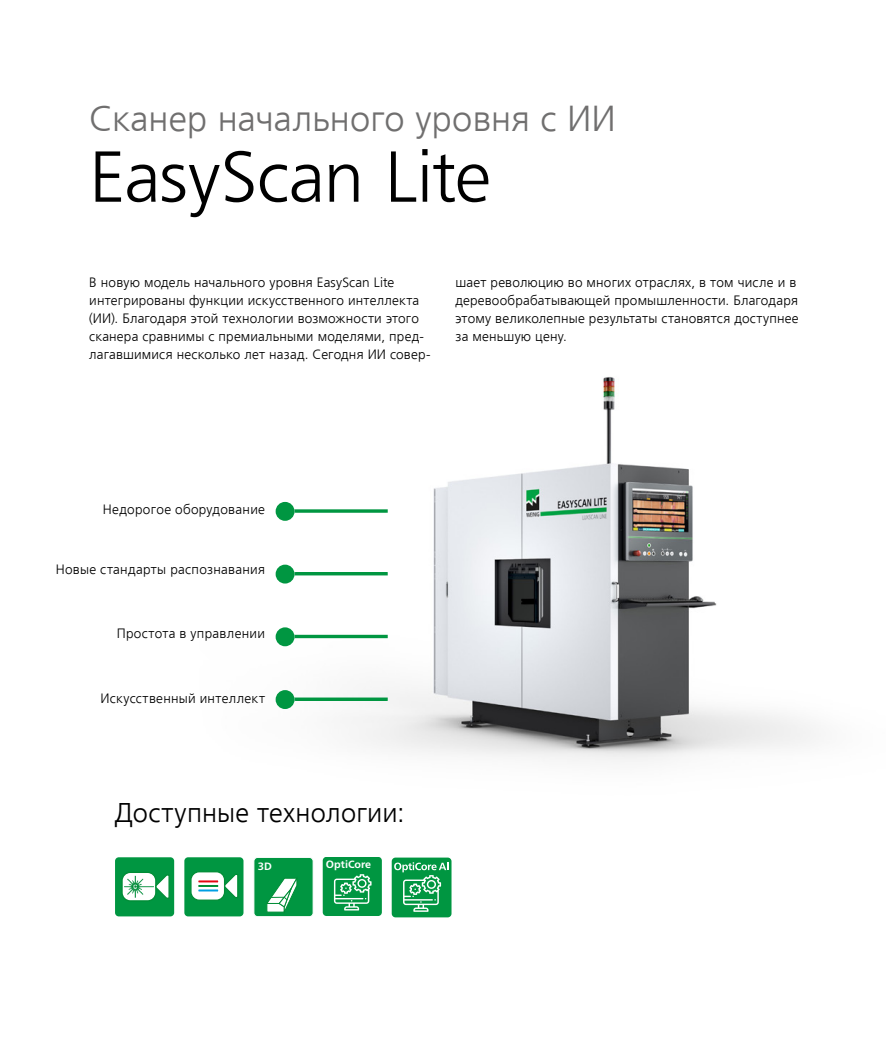
<style>
.page{position:relative;width:893px;height:1042px;background:#fff}
.page>*{position:absolute;margin:0;border:0;box-sizing:border-box;transform-origin:0 0}
.t1{font:300 72px "Frutiger LTCYR";letter-spacing:-.005em;color:#000}
.t2{font:300 36px "Frutiger LTCYR";letter-spacing:.005em;color:#706f6f}
.t3{font:300 27px "Frutiger LTCYR";letter-spacing:.01em;color:#000}
.t4{font:300 13.5px/18px "Frutiger LTCYR";letter-spacing:.015em;color:#000}
.t5{font:700 10.65px "Frutiger Neue LT Pro";color:#fff}
</style>
<div class="page">
<img style="left:275px;top:377px;width:541px;height:385px">
<div style="left:254px;top:857px;width:59px;height:59px;background:#009641;border-radius:4px"></div>
<div style="left:254px;top:857px;width:59px;height:60px;border:1px solid #fff;border-radius:4px"></div>
<svg style="left:266px;top:878px;width:31px;height:34px"></svg>
<div style="left:392px;top:857px;width:59px;height:60px;background:#009641;border-radius:4px"></div>
<svg style="left:394px;top:862px;width:55px;height:50px"></svg>
<div style="left:115px;top:857px;width:59px;height:59px;background:#009641;border-radius:4px"></div>
<svg style="left:122px;top:872px;width:34px;height:29px"></svg>
<div style="left:121px;top:871px;width:35px;height:30px;border:1px solid #008d36;border-radius:8px"></div>
<svg style="left:154px;top:875px;width:15px;height:23px"></svg>
<img style="left:125px;top:876px;width:28px;height:21px">
<div style="left:184px;top:857px;width:59px;height:59px;background:#009641;border-radius:4px"></div>
<svg style="left:191px;top:872px;width:34px;height:28px"></svg>
<div style="left:190px;top:871px;width:35px;height:30px;border:1px solid #008d36;border-radius:8px"></div>
<svg style="left:223px;top:874px;width:15px;height:24px"></svg>
<div style="left:198px;top:884px;width:21px;height:3px;border:1px solid #fff"></div>
<div style="left:323px;top:857px;width:59px;height:59px;background:#009641;border-radius:4px"></div>
<svg style="left:334px;top:874px;width:38px;height:36px"></svg>
<div style="left:295px;top:572px;width:93px;height:3px;border:3px solid #009641"></div>
<div style="left:277px;top:566px;width:16px;height:16px;background:#009641;border-radius:50%"></div>
<div style="left:276px;top:564px;width:19px;height:19px;border:3px solid #009641;border-radius:50%"></div>
<div style="left:295px;top:635px;width:93px;height:3px;border:3px solid #009641"></div>
<div style="left:277px;top:629px;width:16px;height:16px;background:#009641;border-radius:50%"></div>
<div style="left:276px;top:627px;width:19px;height:19px;border:3px solid #009641;border-radius:50%"></div>
<div style="left:295px;top:509px;width:93px;height:4px;border:3px solid #009641"></div>
<div style="left:277px;top:503px;width:16px;height:16px;background:#009641;border-radius:50%"></div>
<div style="left:276px;top:502px;width:19px;height:19px;border:3px solid #009641;border-radius:50%"></div>
<div style="left:295px;top:697px;width:93px;height:4px;border:3px solid #009641"></div>
<div style="left:277px;top:691px;width:16px;height:16px;background:#009641;border-radius:50%"></div>
<div style="left:276px;top:690px;width:19px;height:19px;border:3px solid #009641;border-radius:50%"></div>
<h2 class="t2" style="left:89px;top:100px;width:528px">Сканер начального уровня с ИИ</h2>
<h1 class="t1" style="left:89px;top:139px;width:403px">EasyScan Lite</h1>
<p class="t4" style="left:89px;top:273px;width:343px">В новую модель начального уровня EasyScan Lite интегрированы функции искусственного интеллекта (ИИ). Благодаря этой технологии возможности этого сканера сравнимы с премиальными моделями, пред&shy;лагавшимися несколько лет назад. Сегодня ИИ совер-</p>
<p class="t4" style="left:455px;top:273px;width:345px">шает революцию во многих отраслях, в том числе и в деревообрабатывающей промышленности. Благодаря этому великолепные результаты становятся доступнее за меньшую цену.</p>
<p class="t4" style="left:103px;top:501px;width:164px">Недорогое оборудование</p>
<p class="t4" style="left:56px;top:561px;width:211px">Новые стандарты распознавания</p>
<p class="t4" style="left:117px;top:624px;width:150px">Простота в управлении</p>
<p class="t4" style="left:100px;top:689px;width:166px">Искусственный интеллект</p>
<h3 class="t3" style="left:115px;top:798px;width:291px">Доступные технологии:</h3>
<p class="t5" style="left:258px;top:860px;width:16px">3D</p>
<p class="t5" style="left:326px;top:858px;width:47px">OptiCore</p>
</div>
